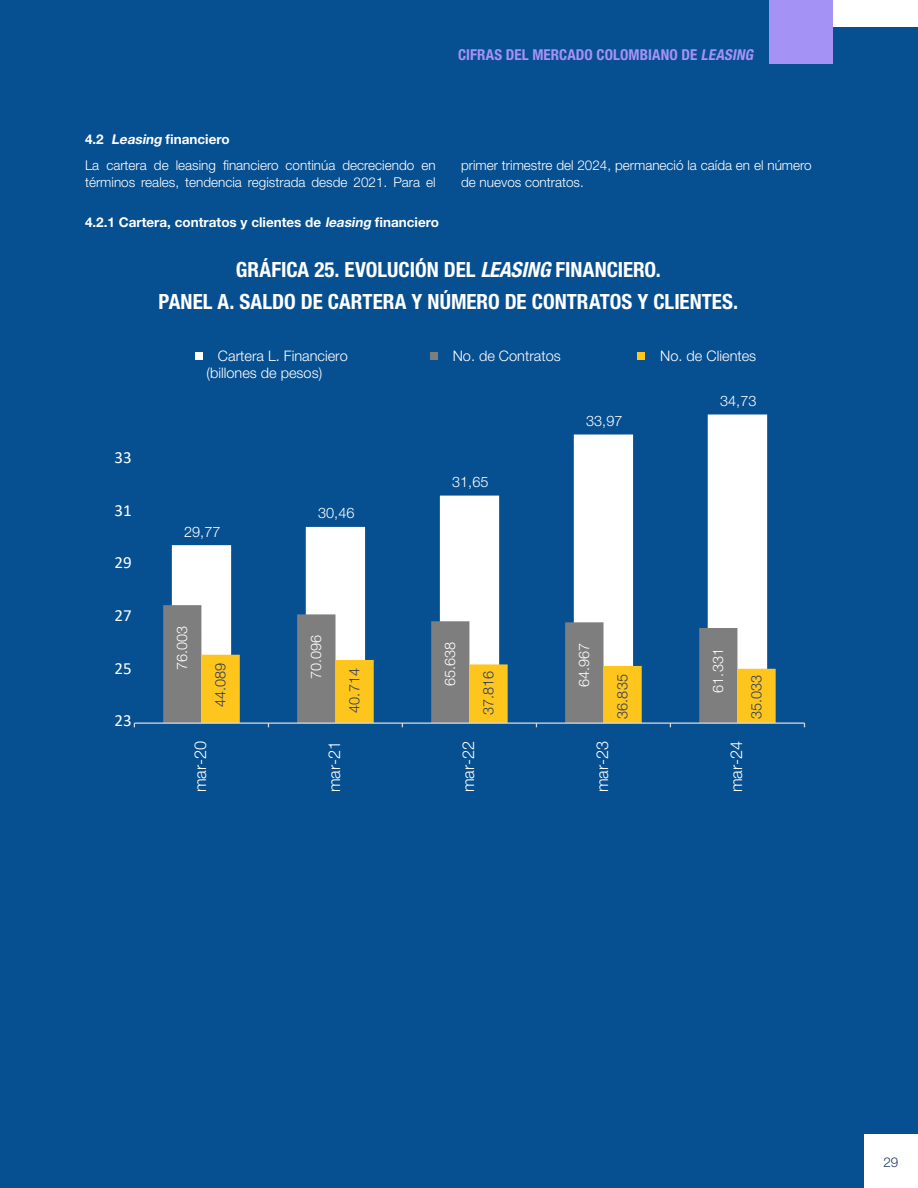
<style>
.page{position:relative;width:918px;height:1188px;background:#064f91}
.page>*{position:absolute;margin:0;border:0;box-sizing:border-box;transform-origin:0 0}
.t1{font:700 condensed 21px/31.5px "Helvetica Neue LT Std";color:#fff;text-align:center}
.t2{font:16.95px "Calibri";color:#fff}
.t3{font:300 16.35px "Helvetica Neue LT Std";color:#fff}
.t4{font:700 condensed 15px "Helvetica Neue LT Std";letter-spacing:.005em;color:#a493f5}
.t5{font:300 14.55px "Helvetica Neue LT Std";color:#fff}
.t6{font:300 14.55px "Helvetica Neue LT Std";color:#2b3b5f}
.t7{font:300 13.5px/16.5px "Helvetica Neue LT Std";color:#fff}
.t8{font:700 13.5px "Helvetica Neue LT Std";color:#fff}
.t9{font:300 13.5px "Helvetica Neue LT Std";color:#263d63}
.s1{font-style:italic}
</style>
<div class="page">
<div style="left:864px;top:1134px;width:54px;height:54px;background:#fff"></div>
<div style="left:769px;top:0;width:64px;height:64px;background:#a493f5"></div>
<div style="left:833px;top:0;width:85px;height:27px;background:#fff"></div>
<svg style="left:172px;top:414px;width:595px;height:241px"></svg>
<svg style="left:163px;top:605px;width:574px;height:117px"></svg>
<hr style="left:134px;top:722px;width:670px;height:2px;background:#d9d9d9">
<svg style="left:201px;top:655px;width:575px;height:72px"></svg>
<div style="left:195px;top:352px;width:8px;height:7px;background:#fff"></div>
<div style="left:430px;top:352px;width:8px;height:7px;background:#7e7e7e"></div>
<div style="left:638px;top:352px;width:7px;height:7px;background:#fec61d"></div>
<p class="t8" style="left:85px;top:131px;width:146px">4.2 <span class="s1">Leasing</span> financiero</p>
<p class="t4" style="left:458px;top:46px;width:300px">CIFRAS DEL MERCADO COLOMBIANO DE <span class="s1">LEASING</span></p>
<p class="t7" style="left:85px;top:157px;width:352px">La cartera de leasing financiero continúa decreciendo en términos reales, tendencia registrada desde 2021. Para el</p>
<p class="t7" style="left:461px;top:157px;width:352px">primer trimestre del 2024, permaneció la caída en el número de nuevos contratos.</p>
<p class="t8" style="left:85px;top:213px;width:355px">4.2.1 Cartera, contratos y clientes de <span class="s1">leasing</span> financiero</p>
<h1 class="t1" style="left:159px;top:254px;width:581px">GRÁFICA 25. EVOLUCIÓN DEL <span class="s1">LEASING</span> FINANCIERO.<br>PANEL A. SALDO DE CARTERA Y NÚMERO DE CONTRATOS Y CLIENTES.</h1>
<p class="t5" style="left:218px;top:346px;width:132px">Cartera L. Financiero</p>
<p class="t5" style="left:453px;top:346px;width:109px">No. de Contratos</p>
<p class="t5" style="left:660px;top:346px;width:97px">No. de Clientes</p>
<p class="t5" style="left:207px;top:364px;width:117px">(billones de pesos)</p>
<p class="t2" style="left:114px;top:446px;width:19px">33</p>
<p class="t2" style="left:114px;top:499px;width:19px">31</p>
<p class="t2" style="left:114px;top:551px;width:19px">29</p>
<p class="t2" style="left:114px;top:604px;width:19px">27</p>
<p class="t2" style="left:114px;top:656px;width:19px">25</p>
<p class="t2" style="left:114px;top:709px;width:19px">23</p>
<p class="t5" style="left:184px;top:523px;width:38px">29,77</p>
<p class="t5" style="left:318px;top:504px;width:38px">30,46</p>
<p class="t5" style="left:452px;top:473px;width:38px">31,65</p>
<p class="t5" style="left:586px;top:412px;width:38px">33,97</p>
<p class="t5" style="left:720px;top:392px;width:38px">34,73</p>
<p class="t5" style="left:173px;top:670px;width:46px;rotate:-90deg">76.003</p>
<p class="t5" style="left:307px;top:679px;width:46px;rotate:-90deg">70.096</p>
<p class="t5" style="left:441px;top:686px;width:46px;rotate:-90deg">65.638</p>
<p class="t5" style="left:575px;top:687px;width:46px;rotate:-90deg">64.967</p>
<p class="t5" style="left:709px;top:693px;width:46px;rotate:-90deg">61.331</p>
<p class="t6" style="left:211px;top:707px;width:46px;rotate:-90deg">44.089</p>
<p class="t6" style="left:345px;top:713px;width:46px;rotate:-90deg">40.714</p>
<p class="t6" style="left:479px;top:715px;width:46px;rotate:-90deg">37.816</p>
<p class="t6" style="left:613px;top:719px;width:46px;rotate:-90deg">36.835</p>
<p class="t6" style="left:747px;top:719px;width:46px;rotate:-90deg">35.033</p>
<p class="t3" style="left:190px;top:792px;width:53px;rotate:-90deg">mar-20</p>
<p class="t3" style="left:324px;top:792px;width:53px;rotate:-90deg">mar-21</p>
<p class="t3" style="left:458px;top:792px;width:53px;rotate:-90deg">mar-22</p>
<p class="t3" style="left:592px;top:792px;width:53px;rotate:-90deg">mar-23</p>
<p class="t3" style="left:726px;top:792px;width:53px;rotate:-90deg">mar-24</p>
<p class="t9" style="left:883px;top:1154px;width:17px">29</p>
</div>
